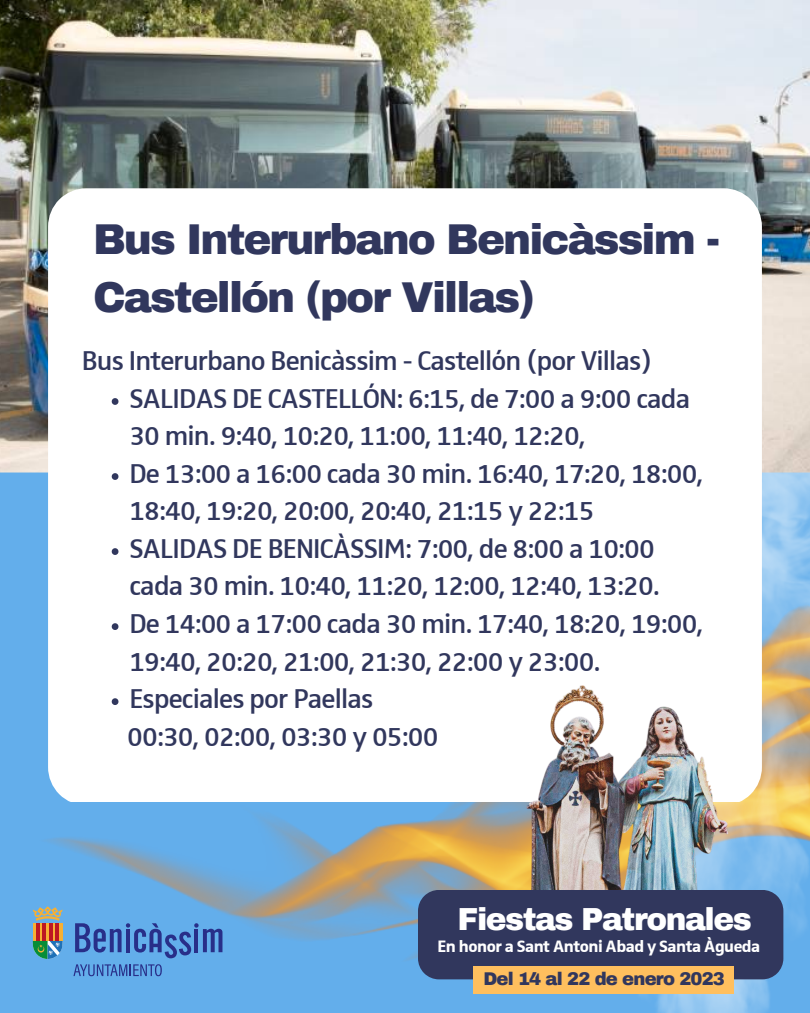
<style>
.page{position:relative;width:810px;height:1013px;background:#fff}
.page>*{position:absolute;margin:0;border:0;box-sizing:border-box;transform-origin:0 0}
.t1{font:900 42.2px/58.5px "Archivo";letter-spacing:-.045em;color:#31375d}
.t2{font:900 31.2px "Archivo";letter-spacing:-.045em;color:#fff}
.t3{font:600 28px/37.5px "Sennheiser";letter-spacing:-.03em;color:#31375d}
.t4{font:900 18px "Archivo";letter-spacing:-.045em;color:#31375d}
.t5{font:700 17px "Sennheiser";letter-spacing:-.03em;color:#fff}
</style>
<div class="page">
<div style="left:0;top:0;width:810px;height:1012px;background:#63aeeb"></div>
<img style="left:36px;top:817px;width:306px;height:142px">
<img style="left:342px;top:472px;width:468px;height:540px">
<img style="left:0;top:0;width:810px;height:472px">
<div style="left:48px;top:188px;width:714px;height:614px;background:#fff"></div>
<svg style="left:33px;top:923px;width:30px;height:18px"></svg>
<hr style="left:36px;top:923px;width:3px;height:18px;background:#bd1823">
<hr style="left:56px;top:923px;width:3px;height:18px;background:#bd1823">
<hr style="left:43px;top:923px;width:3px;height:18px;background:#bd1823">
<hr style="left:49px;top:923px;width:3px;height:18px;background:#bd1823">
<svg style="left:33px;top:941px;width:30px;height:18px"></svg>
<svg style="left:33px;top:906px;width:30px;height:14px"></svg>
<svg style="left:75px;top:923px;width:147px;height:35px"></svg>
<svg style="left:73px;top:964px;width:89px;height:12px"></svg>
<img style="left:516px;top:674px;width:219px;height:215px">
<div style="left:418px;top:889px;width:365px;height:90px;background:#31375d"></div>
<div style="left:473px;top:965px;width:261px;height:28px;background:#ffbf5e"></div>
<svg style="left:112px;top:398px;width:6px;height:7px"></svg>
<svg style="left:112px;top:473px;width:6px;height:7px"></svg>
<svg style="left:112px;top:548px;width:6px;height:7px"></svg>
<svg style="left:112px;top:623px;width:6px;height:7px"></svg>
<svg style="left:112px;top:698px;width:6px;height:7px"></svg>
<h1 class="t1" style="left:93px;top:210px;width:628px">Bus Interurbano Benicàssim -<br>Castellón (por Villas)</h1>
<p class="t3" style="left:82px;top:344px;width:572px">Bus Interurbano Benicàssim - Castellón (por Villas)</p>
<p class="t3" style="left:129px;top:382px;width:575px">SALIDAS DE CASTELLÓN: 6:15, de 7:00 a 9:00 cada 30 min. 9:40, 10:20, 11:00, 11:40, 12:20,<br>De 13:00 a 16:00 cada 30 min. 16:40, 17:20, 18:00, 18:40, 19:20, 20:00, 20:40, 21:15 y 22:15<br>SALIDAS DE BENICÀSSIM: 7:00, de 8:00 a 10:00 cada 30 min. 10:40, 11:20, 12:00, 12:40, 13:20.<br>De 14:00 a 17:00 cada 30 min. 17:40, 18:20, 19:00, 19:40, 20:20, 21:00, 21:30, 22:00 y 23:00.<br>Especiales por Paellas</p>
<p class="t3" style="left:127px;top:719px;width:313px">00:30, 02:00, 03:30 y 05:00</p>
<p class="t2" style="left:458px;top:902px;width:296px">Fiestas Patronales</p>
<p class="t5" style="left:438px;top:940px;width:324px">En honor a Sant Antoni Abad y Santa Àgueda</p>
<p class="t4" style="left:483px;top:968px;width:243px">Del 14 al 22 de enero 2023</p>
</div>
